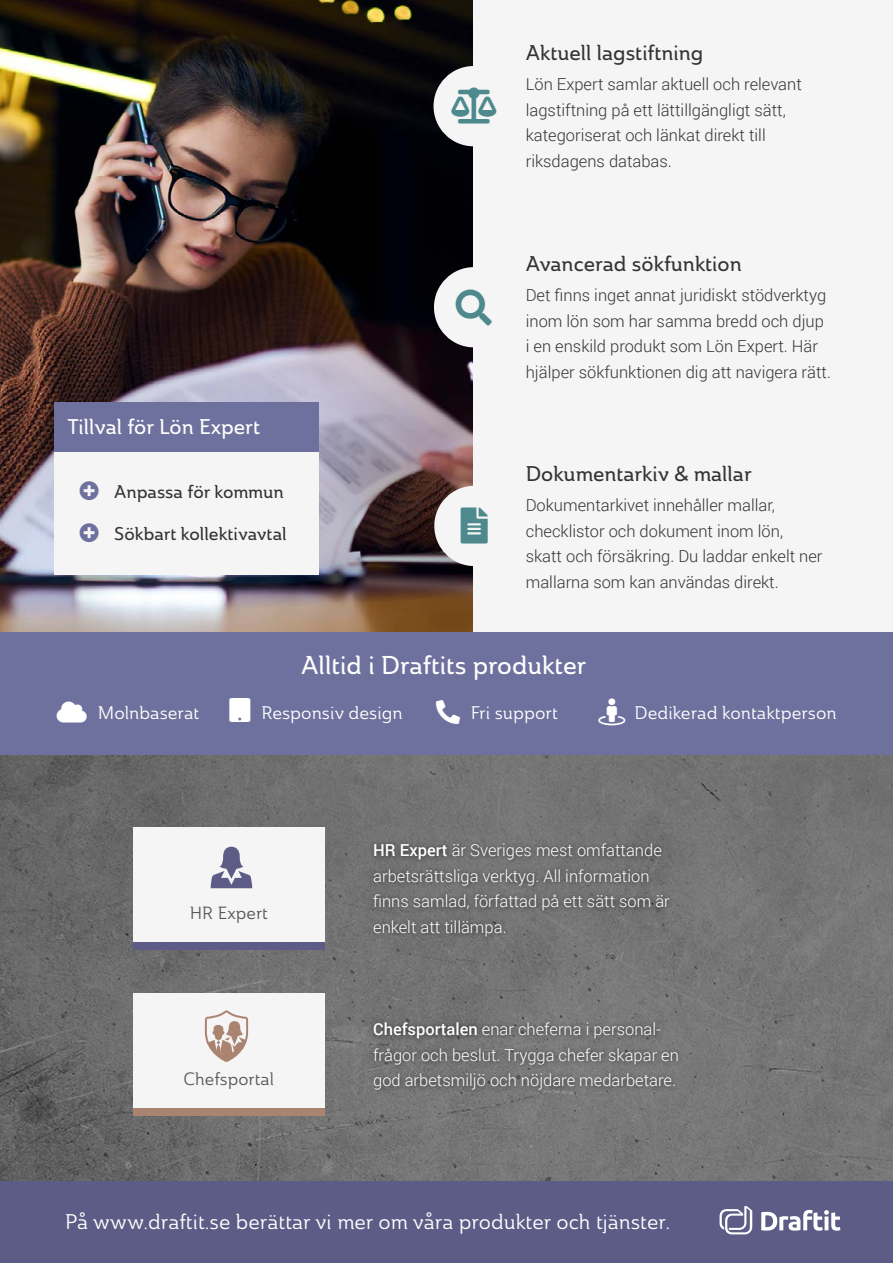
<style>
.page{position:relative;width:893px;height:1263px;background:#fff}
.page>*{position:absolute;margin:0;border:0;box-sizing:border-box;transform-origin:0 0}
.t1{font:25.5px "Ainslie Nor Med";color:#fff}
.t2{font:21px "Ainslie Nor Med";color:#343433}
.t3{font:21px "Ainslie Nor Reg";color:#fff}
.t4{font:21px "Ainslie Nor Med";color:#fff}
.t5{font:18px "Ainslie Nor Reg";color:#fff}
.t6{font:18px "Ainslie Nor Med";color:#343433}
.t7{font:17.55px "Ainslie Nor Reg";color:#59595c}
.t8{font:17.4px "Ainslie Nor Reg";color:#59595c}
.t9{font:300 16.5px/25.5px "Roboto";color:#343433}
.t10{font:300 16.5px/25.5px "Roboto";color:#fff}
.s1{font-weight:500}
</style>
<div class="page">
<img style="left:0;top:754px;width:893px;height:428px">
<img style="left:0;top:0;width:473px;height:632px">
<div style="left:473px;top:422px;width:420px;height:211px;background:#f5f5f5"></div>
<div style="left:473px;top:0;width:420px;height:212px;background:#f5f5f5"></div>
<div style="left:473px;top:212px;width:420px;height:211px;background:#f5f5f5"></div>
<div style="left:0;top:1182px;width:893px;height:81px;background:#5d5c86"></div>
<div style="left:434px;top:267px;width:80px;height:80px;background:#f5f5f5;border-radius:50%"></div>
<div style="left:433px;top:66px;width:80px;height:80px;background:#f5f5f5;border-radius:50%"></div>
<div style="left:434px;top:486px;width:80px;height:80px;background:#f5f5f5;border-radius:50%"></div>
<div style="left:0;top:632px;width:893px;height:122px;background:#6e719d"></div>
<div style="left:54px;top:452px;width:264px;height:123px;background:#f5f5f5"></div>
<div style="left:54px;top:402px;width:264px;height:50px;background:#6e719d"></div>
<div style="left:133px;top:827px;width:191px;height:122px;background:#f5f5f5"></div>
<div style="left:133px;top:942px;width:192px;height:7px;background:#5c5c87"></div>
<svg style="left:211px;top:847px;width:41px;height:41px"></svg>
<div style="left:133px;top:993px;width:192px;height:122px;background:#f5f5f5"></div>
<div style="left:133px;top:1108px;width:192px;height:7px;background:#ab8471"></div>
<svg style="left:205px;top:1010px;width:43px;height:52px"></svg>
<div style="left:369px;top:839px;width:306px;height:103px;background:#000;opacity:.6"></div>
<div style="left:369px;top:1018px;width:315px;height:78px;background:#000;opacity:.6"></div>
<svg style="left:720px;top:1206px;width:32px;height:28px"></svg>
<svg style="left:761px;top:1210px;width:79px;height:21px"></svg>
<p class="t2" style="left:526px;top:39px;width:179px">Aktuell lagstiftning</p>
<p class="t9" style="left:526px;top:71px;width:278px">Lön Expert samlar aktuell och relevant lagstiftning på ett lättillgängligt sätt, kategoriserat och länkat direkt till riksdagens databas.</p>
<p class="t4" style="left:68px;top:413px;width:194px">Tillval för Lön Expert</p>
<p class="t6" style="left:114px;top:480px;width:171px">Anpassa för kommun</p>
<p class="t6" style="left:114px;top:522px;width:174px">Sökbart kollektivavtal</p>
<p class="t2" style="left:526px;top:251px;width:218px">Avancerad sökfunktion</p>
<p class="t9" style="left:526px;top:282px;width:307px">Det finns inget annat juridiskt stödverktyg inom lön som har samma bredd och djup i en enskild produkt som Lön Expert. Här hjälper sökfunktionen dig att navigera rätt.</p>
<p class="t2" style="left:526px;top:460px;width:227px">Dokumentarkiv &amp; mallar</p>
<p class="t9" style="left:526px;top:492px;width:298px">Dokumentarkivet innehåller mallar, checklistor och dokument inom lön, skatt och försäkring. Du laddar enkelt ner mallarna som kan användas direkt.</p>
<h1 class="t1" style="left:301px;top:648px;width:287px">Alltid i Draftits produkter</h1>
<p class="t5" style="left:98px;top:701px;width:103px">Molnbaserat</p>
<p class="t5" style="left:261px;top:701px;width:143px">Responsiv design</p>
<p class="t5" style="left:471px;top:701px;width:89px">Fri support</p>
<p class="t5" style="left:634px;top:701px;width:204px">Dedikerad kontaktperson</p>
<p class="t7" style="left:190px;top:902px;width:80px">HR Expert</p>
<p class="t8" style="left:184px;top:1068px;width:92px">Chefsportal</p>
<p class="t10" style="left:373px;top:837px;width:298px"><span class="s1">HR Expert</span> är Sveriges mest omfattande arbetsrättsliga verktyg. All information finns samlad, författad på ett sätt som är enkelt att tillämpa.</p>
<p class="t10" style="left:373px;top:1016px;width:307px"><span class="s1">Chefsportalen</span> enar cheferna i personal&shy;frågor och beslut. Trygga chefer skapar en god arbetsmiljö och nöjdare medarbetare.</p>
<p class="t3" style="left:65px;top:1209px;width:606px">På www.draftit.se berättar vi mer om våra produkter och tjänster.</p>
</div>
